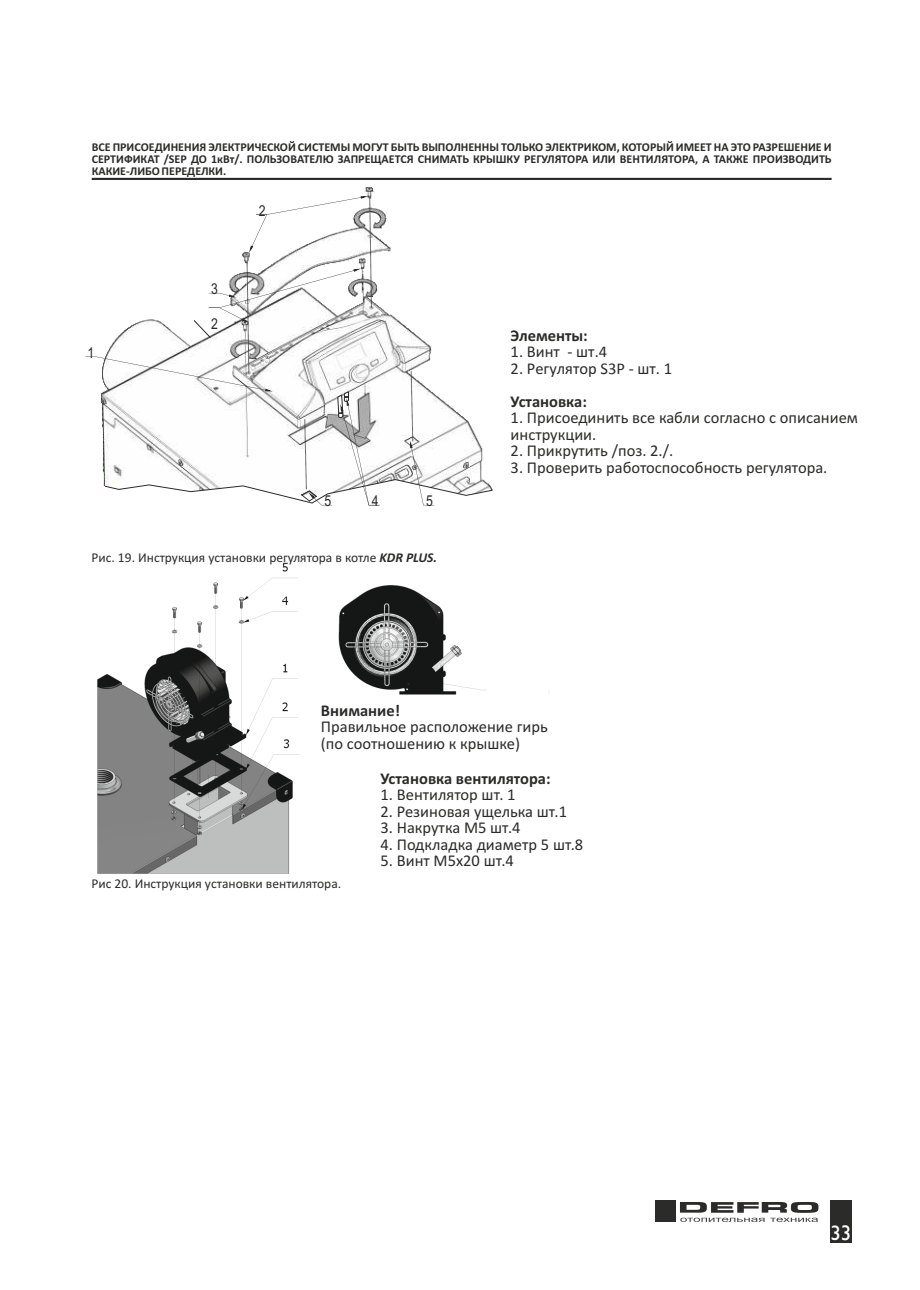
<style>
.page{position:relative;width:920px;height:1290px;background:#fff}
.page>*{position:absolute;margin:0;border:0;box-sizing:border-box;transform-origin:0 0}
.t1{font:21px "Gill Sans";color:#fff}
.t2{font:16.5px/16.5px "Calibri";color:#2b2b2a}
.t3{font:700 16.5px "Calibri";color:#2b2b2a}
.t4{font:15px "Arial Narrow";color:#2b2a29}
.t5{font:13.5px "Calibri";color:#2b2b2a}
.t6{font:700 12px/12px "Calibri";color:#2b2b2a;text-align:justify}
.s1{font-weight:700;font-style:italic}
</style>
<div class="page">
<div style="left:830px;top:1200px;width:21px;height:42px;background:#2b2b2a"></div>
<div style="left:655px;top:1200px;width:21px;height:21px;background:#2b2b2a"></div>
<svg style="left:680px;top:1202px;width:138px;height:20px"></svg>
<hr style="left:92px;top:178px;width:740px;height:2px;background:#2b2b2a">
<img style="left:97px;top:562px;width:389px;height:312px">
<div style="left:303px;top:770px;width:179px;height:110px;background:#fff"></div>
<div style="left:320px;top:695px;width:147px;height:67px;background:#fff"></div>
<svg style="left:85px;top:196px;width:408px;height:309px"></svg>
<p class="t6" style="left:92px;top:142px;width:741px">ВСЕ ПРИСОЕДИНЕНИЯ ЭЛЕКТРИЧЕСКОЙ СИСТЕМЫ МОГУТ БЫТЬ ВЫПОЛНЕННЫ ТОЛЬКО ЭЛЕКТРИКОМ, КОТОРЫЙ ИМЕЕТ НА ЭТО РАЗРЕШЕНИЕ И СЕРТИФИКАТ /SEP ДО 1кВт/. ПОЛЬЗОВАТЕЛЮ ЗАПРЕЩАЕТСЯ СНИМАТЬ КРЫШКУ РЕГУЛЯТОРА ИЛИ ВЕНТИЛЯТОРА, А ТАКЖЕ ПРОИЗВОДИТЬ КАКИЕ-ЛИБО ПЕРЕДЕЛКИ.</p>
<p class="t4" style="left:87px;top:347px;width:8px">1</p>
<p class="t4" style="left:211px;top:283px;width:8px">3</p>
<p class="t4" style="left:211px;top:318px;width:8px">2</p>
<p class="t4" style="left:259px;top:205px;width:8px">2</p>
<p class="t4" style="left:324px;top:495px;width:8px">5</p>
<p class="t4" style="left:372px;top:495px;width:8px">4</p>
<p class="t4" style="left:426px;top:495px;width:8px">5</p>
<p class="t5" style="left:92px;top:552px;width:347px">Рис. 19. Инструкция установки регулятора в котле <span class="s1">KDR PLUS.</span></p>
<p class="t3" style="left:511px;top:328px;width:79px">Элементы:</p>
<p class="t2" style="left:511px;top:345px;width:98px">1. Винт - шт.4</p>
<p class="t2" style="left:511px;top:361px;width:163px">2. Регулятор S3P - шт. 1</p>
<p class="t3" style="left:511px;top:394px;width:78px">Установка:</p>
<p class="t2" style="left:511px;top:411px;width:349px">1. Присоединить все кабли согласно с описанием инструкции.</p>
<p class="t2" style="left:511px;top:444px;width:164px">2. Прикрутить /поз. 2./.</p>
<p class="t2" style="left:511px;top:460px;width:318px">3. Проверить работоспособность регулятора.</p>
<p class="t3" style="left:321px;top:703px;width:81px">Внимание!</p>
<p class="t2" style="left:321px;top:720px;width:228px">Правильное расположение гирь (по соотношению к крышке)</p>
<p class="t5" style="left:92px;top:878px;width:251px">Рис 20. Инструкция установки вентилятора.</p>
<p class="t3" style="left:381px;top:771px;width:172px">Установка вентилятора:</p>
<p class="t2" style="left:381px;top:788px;width:137px">1. Вентилятор шт. 1</p>
<p class="t2" style="left:381px;top:804px;width:188px">2. Резиновая ущелька шт.1</p>
<p class="t2" style="left:381px;top:821px;width:142px">3. Накрутка М5 шт.4</p>
<p class="t2" style="left:381px;top:837px;width:204px">4. Подкладка диаметр 5 шт.8</p>
<p class="t2" style="left:381px;top:854px;width:135px">5. Винт М5х20 шт.4</p>
<p class="t1" style="left:830px;top:1226px;width:22px">33</p>
</div>
